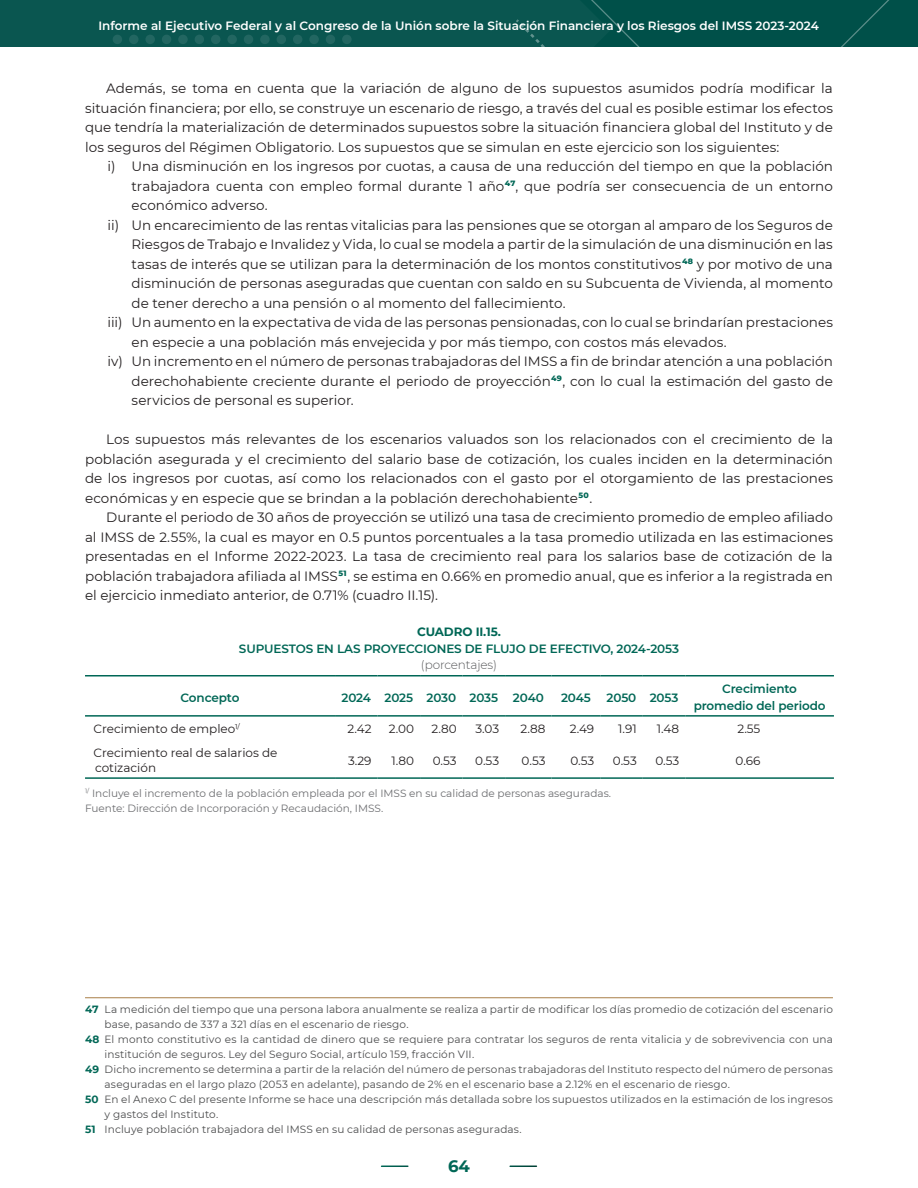
<style>
.page{position:relative;width:918px;height:1188px;background:#fff}
.page>*{position:absolute;margin:0;border:0;box-sizing:border-box;transform-origin:0 0}
.t1{font:700 16.5px "Montserrat";color:#006756}
.Txt_mon_9_Regular_co{font:13.5px/19.5px "Montserrat";color:#231f20;text-align:justify}
.inciso_1_2023{font:13.5px/19.5px "Montserrat";color:#231f20;text-align:justify}
.IZQ_Textos_Tablas_si{font:12px/15px "Montserrat";color:#231f20}
.Titulo_de_cuadros_y{font:600 12px/16.5px "Montserrat";letter-spacing:-.01em;color:#006756;text-align:center}
.t2{font:600 12px "Montserrat";color:#fff}
.Cuadros_titulo_gris{font:300 12px "Montserrat";letter-spacing:-.01em;color:#57585a}
.Cuadro_I_I_y_Grafica{font:700 12px "Montserrat";letter-spacing:-.01em;color:#006756}
.llamadas_txt_2024{font:10.5px/15px "Montserrat";letter-spacing:.01em;color:#4b4c4d}
.Fuente_llamadas_cuad{font:10.5px "Montserrat";color:#6c6d70}
.s1{font-weight:700;color:#006756}
</style>
<div class="page">
<svg style="left:0;top:0;width:918px;height:47px;background:#07544e"></svg>
<svg style="left:382px;top:1166px;width:26px;height:1px"></svg>
<svg style="left:510px;top:1166px;width:26px;height:1px"></svg>
<hr style="left:85px;top:675px;width:250px;height:1px;background:#006756">
<hr style="left:335px;top:675px;width:43px;height:1px;background:#006756">
<hr style="left:378px;top:675px;width:42px;height:1px;background:#006756">
<hr style="left:420px;top:675px;width:43px;height:1px;background:#006756">
<hr style="left:463px;top:675px;width:42px;height:1px;background:#006756">
<hr style="left:505px;top:675px;width:47px;height:1px;background:#006756">
<hr style="left:552px;top:675px;width:48px;height:1px;background:#006756">
<hr style="left:600px;top:675px;width:43px;height:1px;background:#006756">
<hr style="left:643px;top:675px;width:42px;height:1px;background:#006756">
<hr style="left:685px;top:675px;width:149px;height:1px;background:#006756">
<hr style="left:85px;top:715px;width:250px;height:2px;background:#006756">
<hr style="left:335px;top:715px;width:43px;height:2px;background:#006756">
<hr style="left:378px;top:715px;width:42px;height:2px;background:#006756">
<hr style="left:420px;top:715px;width:43px;height:2px;background:#006756">
<hr style="left:463px;top:715px;width:42px;height:2px;background:#006756">
<hr style="left:505px;top:715px;width:47px;height:2px;background:#006756">
<hr style="left:552px;top:715px;width:48px;height:2px;background:#006756">
<hr style="left:600px;top:715px;width:43px;height:2px;background:#006756">
<hr style="left:643px;top:715px;width:42px;height:2px;background:#006756">
<hr style="left:685px;top:715px;width:149px;height:2px;background:#006756">
<hr style="left:85px;top:777px;width:250px;height:2px;background:#006756">
<hr style="left:335px;top:777px;width:43px;height:2px;background:#006756">
<hr style="left:378px;top:777px;width:42px;height:2px;background:#006756">
<hr style="left:420px;top:777px;width:43px;height:2px;background:#006756">
<hr style="left:463px;top:777px;width:42px;height:2px;background:#006756">
<hr style="left:505px;top:777px;width:47px;height:2px;background:#006756">
<hr style="left:552px;top:777px;width:48px;height:2px;background:#006756">
<hr style="left:600px;top:777px;width:43px;height:2px;background:#006756">
<hr style="left:643px;top:777px;width:42px;height:2px;background:#006756">
<hr style="left:685px;top:777px;width:149px;height:2px;background:#006756">
<hr style="left:85px;top:997px;width:748px;height:1px;background:#b28d5c">
<p class="t2" style="left:98px;top:17px;width:722px">Informe al Ejecutivo Federal y al Congreso de la Unión sobre la Situación Financiera y los Riesgos del IMSS 2023-2024</p>
<p class="Txt_mon_9_Regular_co" style="left:85px;top:78px;width:749px;text-indent:21px">Además, se toma en cuenta que la variación de alguno de los supuestos asumidos podría modificar la situación financiera; por ello, se construye un escenario de riesgo, a través del cual es posible estimar los efectos que tendría la materialización de determinados supuestos sobre la situación financiera global del Instituto y de los seguros del Régimen Obligatorio. Los supuestos que se simulan en este ejercicio son los siguientes:</p>
<p class="inciso_1_2023" style="left:132px;top:156px;width:703px;text-indent:-24px">i) Una disminución en los ingresos por cuotas, a causa de una reducción del tiempo en que la población trabajadora cuenta con empleo formal durante 1 año<sup>47</sup>, que podría ser consecuencia de un entorno económico adverso.</p>
<p class="inciso_1_2023" style="left:132px;top:214px;width:703px;text-indent:-24px">ii) Un encarecimiento de las rentas vitalicias para las pensiones que se otorgan al amparo de los Seguros de Riesgos de Trabajo e Invalidez y Vida, lo cual se modela a partir de la simulación de una disminución en las tasas de interés que se utilizan para la determinación de los montos constitutivos<sup>48</sup> y por motivo de una disminución de personas aseguradas que cuentan con saldo en su Subcuenta de Vivienda, al momento de tener derecho a una pensión o al momento del fallecimiento.</p>
<p class="inciso_1_2023" style="left:132px;top:312px;width:703px;text-indent:-24px">iii) Un aumento en la expectativa de vida de las personas pensionadas, con lo cual se brindarían prestaciones en especie a una población más envejecida y por más tiempo, con costos más elevados.</p>
<p class="inciso_1_2023" style="left:132px;top:351px;width:703px;text-indent:-24px">iv) Un incremento en el número de personas trabajadoras del IMSS a fin de brindar atención a una población derechohabiente creciente durante el periodo de proyección<sup>49</sup>, con lo cual la estimación del gasto de servicios de personal es superior.</p>
<p class="Txt_mon_9_Regular_co" style="left:85px;top:429px;width:749px;text-indent:21px">Los supuestos más relevantes de los escenarios valuados son los relacionados con el crecimiento de la población asegurada y el crecimiento del salario base de cotización, los cuales inciden en la determinación de los ingresos por cuotas, así como los relacionados con el gasto por el otorgamiento de las prestaciones económicas y en especie que se brindan a la población derechohabiente<sup>50</sup>.</p>
<p class="Txt_mon_9_Regular_co" style="left:85px;top:507px;width:749px;text-indent:21px">Durante el periodo de 30 años de proyección se utilizó una tasa de crecimiento promedio de empleo afiliado al IMSS de 2.55%, la cual es mayor en 0.5 puntos porcentuales a la tasa promedio utilizada en las estimaciones presentadas en el Informe 2022-2023. La tasa de crecimiento real para los salarios base de cotización de la población trabajadora afiliada al IMSS<sup>51</sup>, se estima en 0.66% en promedio anual, que es inferior a la registrada en el ejercicio inmediato anterior, de 0.71% (cuadro II.15).</p>
<p class="Cuadro_I_I_y_Grafica" style="left:417px;top:623px;width:85px">CUADRO II.15.</p>
<p class="Titulo_de_cuadros_y" style="left:239px;top:639px;width:442px">SUPUESTOS EN LAS PROYECCIONES DE FLUJO DE EFECTIVO, 2024-2053</p>
<p class="Cuadros_titulo_gris" style="left:421px;top:657px;width:78px">(porcentajes)</p>
<p class="Titulo_de_cuadros_y" style="left:181px;top:689px;width:60px">Concepto</p>
<p class="Titulo_de_cuadros_y" style="left:342px;top:689px;width:31px">2024</p>
<p class="Titulo_de_cuadros_y" style="left:385px;top:689px;width:30px">2025</p>
<p class="Titulo_de_cuadros_y" style="left:427px;top:689px;width:31px">2030</p>
<p class="Titulo_de_cuadros_y" style="left:470px;top:689px;width:30px">2035</p>
<p class="Titulo_de_cuadros_y" style="left:513px;top:689px;width:32px">2040</p>
<p class="Titulo_de_cuadros_y" style="left:561px;top:689px;width:31px">2045</p>
<p class="Titulo_de_cuadros_y" style="left:607px;top:689px;width:31px">2050</p>
<p class="Titulo_de_cuadros_y" style="left:650px;top:689px;width:30px">2053</p>
<p class="Titulo_de_cuadros_y" style="left:694px;top:680px;width:133px">Crecimiento promedio del periodo</p>
<p class="IZQ_Textos_Tablas_si" style="left:94px;top:721px;width:148px">Crecimiento de empleo<sup>1/</sup></p>
<p class="IZQ_Textos_Tablas_si" style="left:348px;top:721px;width:26px">2.42</p>
<p class="IZQ_Textos_Tablas_si" style="left:389px;top:721px;width:27px">2.00</p>
<p class="IZQ_Textos_Tablas_si" style="left:431px;top:721px;width:27px">2.80</p>
<p class="IZQ_Textos_Tablas_si" style="left:475px;top:721px;width:25px">3.03</p>
<p class="IZQ_Textos_Tablas_si" style="left:521px;top:721px;width:26px">2.88</p>
<p class="IZQ_Textos_Tablas_si" style="left:570px;top:721px;width:26px">2.49</p>
<p class="IZQ_Textos_Tablas_si" style="left:618px;top:721px;width:20px">1.91</p>
<p class="IZQ_Textos_Tablas_si" style="left:657px;top:721px;width:24px">1.48</p>
<p class="IZQ_Textos_Tablas_si" style="left:737px;top:721px;width:25px">2.55</p>
<p class="IZQ_Textos_Tablas_si" style="left:94px;top:745px;width:185px">Crecimiento real de salarios de cotización</p>
<p class="IZQ_Textos_Tablas_si" style="left:348px;top:752px;width:25px">3.29</p>
<p class="IZQ_Textos_Tablas_si" style="left:391px;top:752px;width:24px">1.80</p>
<p class="IZQ_Textos_Tablas_si" style="left:433px;top:752px;width:25px">0.53</p>
<p class="IZQ_Textos_Tablas_si" style="left:475px;top:752px;width:25px">0.53</p>
<p class="IZQ_Textos_Tablas_si" style="left:522px;top:752px;width:25px">0.53</p>
<p class="IZQ_Textos_Tablas_si" style="left:570px;top:752px;width:25px">0.53</p>
<p class="IZQ_Textos_Tablas_si" style="left:613px;top:752px;width:25px">0.53</p>
<p class="IZQ_Textos_Tablas_si" style="left:655px;top:752px;width:25px">0.53</p>
<p class="IZQ_Textos_Tablas_si" style="left:736px;top:752px;width:26px">0.66</p>
<p class="Fuente_llamadas_cuad" style="left:85px;top:786px;width:528px"><sup>1/</sup> Incluye el incremento de la población empleada por el IMSS en su calidad de personas aseguradas.</p>
<p class="Fuente_llamadas_cuad" style="left:85px;top:801px;width:300px">Fuente: Dirección de Incorporación y Recaudación, IMSS.</p>
<p class="llamadas_txt_2024" style="left:105px;top:1001px;width:730px;text-indent:-20px"><span class="s1">47</span> La medición del tiempo que una persona labora anualmente se realiza a partir de modificar los días promedio de cotización del escenario base, pasando de 337 a 321 días en el escenario de riesgo.</p>
<p class="llamadas_txt_2024" style="left:105px;top:1031px;width:730px;text-indent:-20px"><span class="s1">48</span> El monto constitutivo es la cantidad de dinero que se requiere para contratar los seguros de renta vitalicia y de sobrevivencia con una institución de seguros. Ley del Seguro Social, artículo 159, fracción VII.</p>
<p class="llamadas_txt_2024" style="left:105px;top:1061px;width:730px;text-indent:-20px"><span class="s1">49</span> Dicho incremento se determina a partir de la relación del número de personas trabajadoras del Instituto respecto del número de personas aseguradas en el largo plazo (2053 en adelante), pasando de 2% en el escenario base a 2.12% en el escenario de riesgo.</p>
<p class="llamadas_txt_2024" style="left:105px;top:1091px;width:730px;text-indent:-20px"><span class="s1">50</span> En el Anexo C del presente Informe se hace una descripción más detallada sobre los supuestos utilizados en la estimación de los ingresos y gastos del Instituto.</p>
<p class="llamadas_txt_2024" style="left:85px;top:1121px;width:438px"><span class="s1">51</span> Incluye población trabajadora del IMSS en su calidad de personas aseguradas.</p>
<p class="t1" style="left:448px;top:1155px;width:23px">64</p>
</div>
